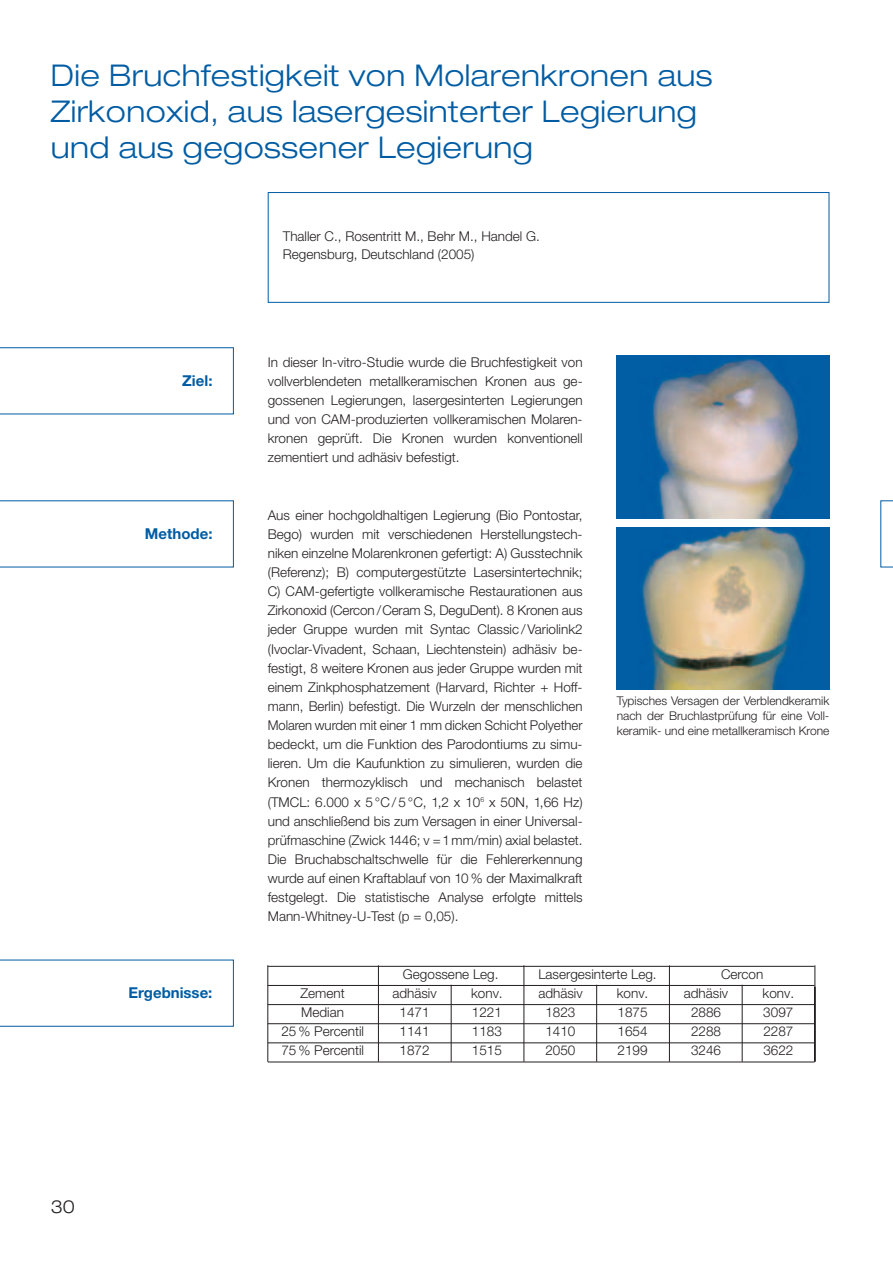
<style>
.page{position:relative;width:893px;height:1263px;background:#fff}
.page>*{position:absolute;margin:0;border:0;box-sizing:border-box;transform-origin:0 0}
.t1{font:300 expanded 30px/36px "Helvetica Neue";letter-spacing:.015em;color:#015ca3}
.t2{font:300 expanded 18px "Helvetica Neue";color:#231f20}
.t3{font:700 15px "Helvetica Neue";color:#015ca3}
.t4{font:300 13.5px/19.2px "Helvetica Neue LT Pro";color:#231f20;text-align:justify}
.t5{font:300 12px/15px "Helvetica Neue LT Pro";color:#231f20;text-align:justify}
</style>
<div class="page">
<svg style="left:0;top:960px;width:234px;height:67px"></svg>
<img style="left:616px;top:568px;width:213px;height:122px">
<svg style="left:0;top:347px;width:892px;height:221px"></svg>
<svg style="left:0;top:500px;width:234px;height:67px"></svg>
<div style="left:268px;top:192px;width:561px;height:111px;border:1px solid #015ca3"></div>
<hr style="left:268px;top:966px;width:546px;height:1px;background:#231f20">
<hr style="left:268px;top:985px;width:546px;height:1px;background:#231f20">
<hr style="left:268px;top:1004px;width:546px;height:1px;background:#231f20">
<hr style="left:268px;top:1023px;width:546px;height:1px;background:#231f20">
<hr style="left:268px;top:1042px;width:546px;height:1px;background:#231f20">
<hr style="left:268px;top:1062px;width:546px;height:1px;background:#231f20">
<hr style="left:267px;top:965px;width:1px;height:97px;background:#231f20">
<hr style="left:378px;top:965px;width:1px;height:97px;background:#231f20">
<hr style="left:451px;top:985px;width:1px;height:77px;background:#231f20">
<hr style="left:596px;top:985px;width:1px;height:77px;background:#231f20">
<hr style="left:741px;top:985px;width:1px;height:77px;background:#231f20">
<hr style="left:523px;top:965px;width:1px;height:97px;background:#231f20">
<hr style="left:669px;top:965px;width:1px;height:97px;background:#231f20">
<hr style="left:814px;top:965px;width:1px;height:97px;background:#231f20">
<h1 class="t1" style="left:51px;top:60px;width:663px">Die Bruchfestigkeit von Molarenkronen aus<br>Zirkonoxid, aus lasergesinterter Legierung und aus gegossener Legierung</h1>
<p class="t3" style="left:182px;top:375px;width:32px">Ziel:</p>
<p class="t3" style="left:145px;top:528px;width:69px">Methode:</p>
<p class="t3" style="left:128px;top:987px;width:86px">Ergebnisse:</p>
<p class="t4" style="left:283px;top:229px;width:259px;line-height:18px">Thaller C., Rosentritt M., Behr M., Handel G.<br>Regensburg, Deutschland (2005)</p>
<p class="t4" style="left:268px;top:353px;width:316px">In dieser In-vitro-Studie wurde die Bruchfestigkeit von vollverblendeten metallkeramischen Kronen aus ge&shy;gossenen Legierungen, lasergesinterten Legierungen und von CAM-produzierten vollkeramischen Molaren&shy;kronen geprüft. Die Kronen wurden konventionell zementiert und adhäsiv befestigt.</p>
<p class="t4" style="left:268px;top:507px;width:316px">Aus einer hochgoldhaltigen Legierung (Bio Pontostar, Bego) wurden mit verschiedenen Herstellungstech&shy;niken einzelne Molarenkronen gefertigt: A) Gusstechnik (Referenz); B) computergestützte Lasersintertechnik; C) CAM-gefertigte vollkeramische Restaurationen aus Zirkonoxid (Cercon /Ceram S, DeguDent). 8 Kronen aus jeder Gruppe wurden mit Syntac Classic / Variolink2 (Ivoclar-Vivadent, Schaan, Liechtenstein) adhäsiv be&shy;festigt, 8 weitere Kronen aus jeder Gruppe wurden mit einem Zinkphosphatzement (Harvard, Richter + Hoff&shy;mann, Berlin) befestigt. Die Wurzeln der menschlichen Molaren wurden mit einer 1 mm dicken Schicht Polyether bedeckt, um die Funktion des Parodontiums zu simu&shy;lieren. Um die Kaufunktion zu simulieren, wurden die Kronen thermozyklisch und mechanisch belastet (TMCL: 6.000 x 5 °C / 5 °C, 1,2 x 10<sup>6</sup> x 50N, 1,66 Hz) und anschließend bis zum Versagen in einer Universal&shy;prüfmaschine (Zwick 1446; v =1mm/min) axial belastet.<br>Die Bruchabschaltschwelle für die Fehlererkennung wurde auf einen Kraftablauf von 10 % der Maximalkraft festgelegt. Die statistische Analyse erfolgte mittels Mann-Whitney-U-Test (p = 0,05).</p>
<p class="t5" style="left:616px;top:695px;width:214px">Typisches Versagen der Verblendkeramik nach der Bruchlastprüfung für eine Voll&shy;keramik- und eine metallkeramisch Krone</p>
<p class="t4" style="left:403px;top:966px;width:97px">Gegossene Leg.</p>
<p class="t4" style="left:538px;top:966px;width:120px">Lasergesinterte Leg.</p>
<p class="t4" style="left:721px;top:966px;width:44px">Cercon</p>
<p class="t4" style="left:300px;top:985px;width:46px">Zement</p>
<p class="t4" style="left:392px;top:985px;width:46px">adhäsiv</p>
<p class="t4" style="left:471px;top:985px;width:33px">konv.</p>
<p class="t4" style="left:538px;top:985px;width:46px">adhäsiv</p>
<p class="t4" style="left:616px;top:985px;width:33px">konv.</p>
<p class="t4" style="left:684px;top:985px;width:46px">adhäsiv</p>
<p class="t4" style="left:762px;top:985px;width:33px">konv.</p>
<p class="t4" style="left:301px;top:1004px;width:44px">Median</p>
<p class="t4" style="left:399px;top:1004px;width:32px">1471</p>
<p class="t4" style="left:472px;top:1004px;width:32px">1221</p>
<p class="t4" style="left:545px;top:1004px;width:32px">1823</p>
<p class="t4" style="left:617px;top:1004px;width:32px">1875</p>
<p class="t4" style="left:691px;top:1004px;width:32px">2886</p>
<p class="t4" style="left:763px;top:1004px;width:32px">3097</p>
<p class="t4" style="left:281px;top:1023px;width:84px">25 % Percentil</p>
<p class="t4" style="left:399px;top:1023px;width:32px">1141</p>
<p class="t4" style="left:472px;top:1023px;width:32px">1183</p>
<p class="t4" style="left:545px;top:1023px;width:32px">1410</p>
<p class="t4" style="left:617px;top:1023px;width:32px">1654</p>
<p class="t4" style="left:691px;top:1023px;width:32px">2288</p>
<p class="t4" style="left:763px;top:1023px;width:32px">2287</p>
<p class="t4" style="left:281px;top:1042px;width:84px">75 % Percentil</p>
<p class="t4" style="left:399px;top:1042px;width:32px">1872</p>
<p class="t4" style="left:472px;top:1042px;width:32px">1515</p>
<p class="t4" style="left:545px;top:1042px;width:32px">2050</p>
<p class="t4" style="left:617px;top:1042px;width:32px">2199</p>
<p class="t4" style="left:691px;top:1042px;width:32px">3246</p>
<p class="t4" style="left:763px;top:1042px;width:32px">3622</p>
<h2 class="t2" style="left:51px;top:1200px;width:26px">30</h2>
</div>
